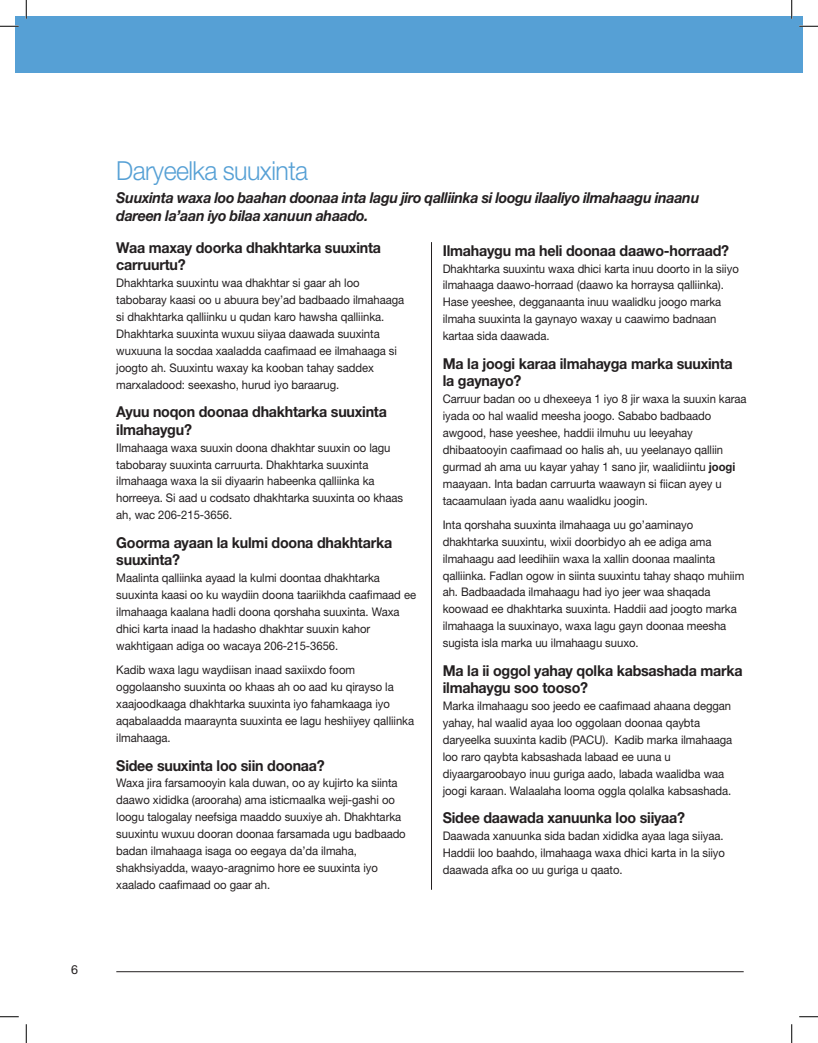
<style>
.page{position:relative;width:818px;height:1043px;background:#fff}
.page>*{position:absolute;margin:0;border:0;box-sizing:border-box;transform-origin:0 0}
._1Subhead_Large{font:300 26.25px "Helvetica Neue LT Std";letter-spacing:-.02em;color:#56a0d5;scale:.95 1}
.SUBHEAD1{font:700 15px/17.5px "Helvetica Neue LT Std";letter-spacing:-.015em;color:#231f20;scale:.95 1}
._1Subhead_Large-2{font:italic 700 15px/18px "Helvetica Neue LT Std";letter-spacing:-.02em;color:#231f20;scale:.95 1}
.t1{font:12.5px "Helvetica Neue LT Std";color:#231f20}
.BODY_TEXT{font:11.88px/16.9px "Helvetica Neue LT Std";letter-spacing:-.005em;color:#231f20;scale:.95 1}
.s1{font-weight:700}
</style>
<div class="page">
<div style="left:16px;top:16px;width:786px;height:56px;background:#56a0d5"></div>
<hr style="left:116px;top:971px;width:627px;height:1px;background:#231f20">
<hr style="left:431px;top:242px;width:1px;height:647px;background:#231f20">
<svg style="left:0;top:25px;width:19px;height:2px"></svg>
<svg style="left:799px;top:25px;width:19px;height:2px"></svg>
<svg style="left:0;top:1016px;width:19px;height:1px"></svg>
<svg style="left:799px;top:1016px;width:19px;height:1px"></svg>
<svg style="left:25px;top:0;width:2px;height:19px"></svg>
<svg style="left:25px;top:1024px;width:2px;height:18px"></svg>
<svg style="left:791px;top:0;width:1px;height:19px"></svg>
<svg style="left:791px;top:1024px;width:1px;height:18px"></svg>
<p class="t1" style="left:71px;top:962px;width:8px">6</p>
<p class="_1Subhead_Large" style="left:116px;top:155px;width:203px">Daryeelka suuxinta</p>
<p class="_1Subhead_Large-2" style="left:116px;top:188px;width:615px">Suuxinta waxa loo baahan doonaa inta lagu jiro qalliinka si loogu ilaaliyo ilmahaagu inaanu dareen la’aan iyo bilaa xanuun ahaado.</p>
<p class="SUBHEAD1" style="left:116px;top:238px;width:280px">Waa maxay doorka dhakhtarka suuxinta carruurtu?</p>
<p class="BODY_TEXT" style="left:116px;top:274px;width:304px">Dhakhtarka suuxintu waa dhakhtar si gaar ah loo tabobaray kaasi oo u abuura bey’ad badbaado ilmahaaga si dhakhtarka qalliinku u qudan karo hawsha qalliinka.<br>Dhakhtarka suuxinta wuxuu siiyaa daawada suuxinta wuxuuna la socdaa xaaladda caafimaad ee ilmahaaga si joogto ah. Suuxintu waxay ka kooban tahay saddex marxaladood: seexasho, hurud iyo baraarug.</p>
<p class="SUBHEAD1" style="left:116px;top:403px;width:286px">Ayuu noqon doonaa dhakhtarka suuxinta ilmahaygu?</p>
<p class="BODY_TEXT" style="left:116px;top:439px;width:303px">Ilmahaaga waxa suuxin doona dhakhtar suuxin oo lagu tabobaray suuxinta carruurta. Dhakhtarka suuxinta ilmahaaga waxa la sii diyaarin habeenka qalliinka ka horreeya. Si aad u codsato dhakhtarka suuxinta oo khaas ah, wac 206-215-3656.</p>
<p class="SUBHEAD1" style="left:116px;top:533px;width:292px">Goorma ayaan la kulmi doona dhakhtarka suuxinta?</p>
<p class="BODY_TEXT" style="left:116px;top:569px;width:317px">Maalinta qalliinka ayaad la kulmi doontaa dhakhtarka suuxinta kaasi oo ku waydiin doona taariikhda caafimaad ee ilmahaaga kaalana hadli doona qorshaha suuxinta. Waxa dhici karta inaad la hadasho dhakhtar suuxin kahor wakhtigaan adiga oo wacaya 206-215-3656.</p>
<p class="BODY_TEXT" style="left:116px;top:661px;width:315px">Kadib waxa lagu waydiisan inaad saxiixdo foom oggolaansho suuxinta oo khaas ah oo aad ku qirayso la xaajoodkaaga dhakhtarka suuxinta iyo fahamkaaga iyo aqabalaadda maaraynta suuxinta ee lagu heshiiyey qalliinka ilmahaaga.</p>
<p class="SUBHEAD1" style="left:116px;top:756px;width:221px">Sidee suuxinta loo siin doonaa?</p>
<p class="BODY_TEXT" style="left:116px;top:774px;width:306px">Waxa jira farsamooyin kala duwan, oo ay kujirto ka siinta daawo xididka (arooraha) ama isticmaalka weji-gashi oo loogu talogalay neefsiga maaddo suuxiye ah. Dhakhtarka suuxintu wuxuu dooran doonaa farsamada ugu badbaado badan ilmahaaga isaga oo eegaya da’da ilmaha, shakhsiyadda, waayo-aragnimo hore ee suuxinta iyo xaalado caafimaad oo gaar ah.</p>
<p class="SUBHEAD1" style="left:442px;top:241px;width:303px">Ilmahaygu ma heli doonaa daawo-horraad?</p>
<p class="BODY_TEXT" style="left:442px;top:260px;width:313px">Dhakhtarka suuxintu waxa dhici karta inuu doorto in la siiyo ilmahaaga daawo-horraad (daawo ka horraysa qalliinka).<br>Hase yeeshee, degganaanta inuu waalidku joogo marka ilmaha suuxinta la gaynayo waxay u caawimo badnaan kartaa sida daawada.</p>
<p class="SUBHEAD1" style="left:442px;top:354px;width:307px">Ma la joogi karaa ilmahayga marka suuxinta la gaynayo?</p>
<p class="BODY_TEXT" style="left:442px;top:390px;width:321px">Carruur badan oo u dhexeeya 1 iyo 8 jir waxa la suuxin karaa iyada oo hal waalid meesha joogo. Sababo badbaado awgood, hase yeeshee, haddii ilmuhu uu leeyahay dhibaatooyin caafimaad oo halis ah, uu yeelanayo qalliin gurmad ah ama uu kayar yahay 1 sano jir, waalidiintu <span class="s1">joogi </span>maayaan. Inta badan carruurta waawayn si fiican ayey u tacaamulaan iyada aanu waalidku joogin.</p>
<p class="BODY_TEXT" style="left:442px;top:516px;width:319px">Inta qorshaha suuxinta ilmahaaga uu go’aaminayo dhakhtarka suuxintu, wixii doorbidyo ah ee adiga ama ilmahaagu aad leedihiin waxa la xallin doonaa maalinta qalliinka. Fadlan ogow in siinta suuxintu tahay shaqo muhiim ah. Badbaadada ilmahaagu had iyo jeer waa shaqada koowaad ee dhakhtarka suuxinta. Haddii aad joogto marka ilmahaaga la suuxinayo, waxa lagu gayn doonaa meesha sugista isla marka uu ilmahaagu suuxo.</p>
<p class="SUBHEAD1" style="left:442px;top:661px;width:317px">Ma la ii oggol yahay qolka kabsashada marka ilmahaygu soo tooso?</p>
<p class="BODY_TEXT" style="left:442px;top:697px;width:306px">Marka ilmahaagu soo jeedo ee caafimaad ahaana deggan yahay, hal waalid ayaa loo oggolaan doonaa qaybta daryeelka suuxinta kadib (PACU). Kadib marka ilmahaaga loo raro qaybta kabsashada labaad ee uuna u diyaargaroobayo inuu guriga aado, labada waalidba waa joogi karaan. Walaalaha looma oggla qolalka kabsashada.</p>
<p class="SUBHEAD1" style="left:442px;top:809px;width:257px">Sidee daawada xanuunka loo siiyaa?</p>
<p class="BODY_TEXT" style="left:442px;top:827px;width:298px">Daawada xanuunka sida badan xididka ayaa laga siiyaa.<br>Haddii loo baahdo, ilmahaaga waxa dhici karta in la siiyo daawada afka oo uu guriga u qaato.</p>
</div>
